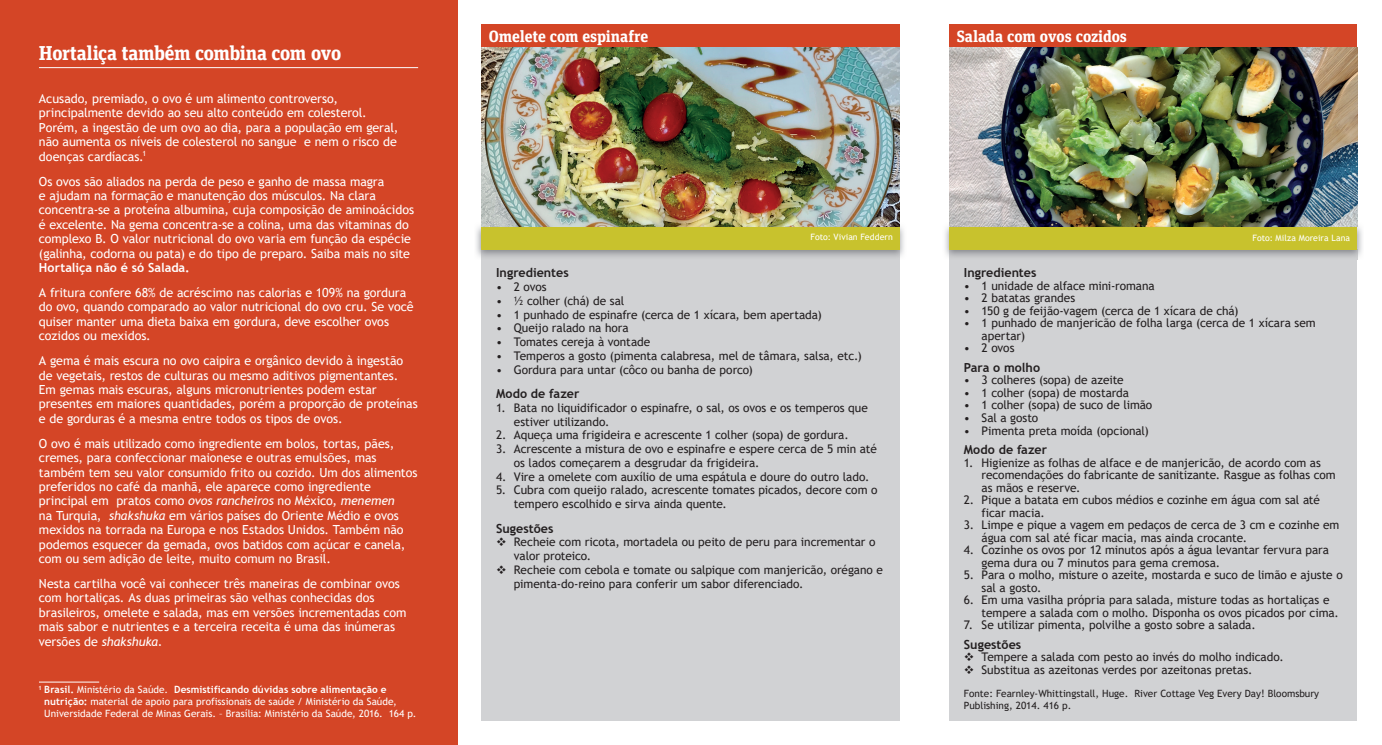
<style>
.page{position:relative;width:1382px;height:745px;background:#fff}
.page>*{position:absolute;margin:0;border:0;box-sizing:border-box;transform-origin:0 0}
.t1{font:700 20px "Unit Slab Pro";letter-spacing:-.02em;color:#fff}
.t2{font:700 16.25px "Unit Slab Pro";letter-spacing:-.005em;color:#fff}
.t3{font:12.5px/14.4px "Trebuchet MS";letter-spacing:-.005em;color:#fff}
.t4{font:700 12.5px "Trebuchet MS";color:#231f20}
.t5{font:700 12.5px "Trebuchet MS";color:#fff}
.t6{font:11.88px/12.5px "Trebuchet MS";letter-spacing:-.005em;color:#231f20}
.t7{font:10px/12px "Trebuchet MS";color:#fff}
.t8{font:10px/12px "Trebuchet MS";color:#231f20}
.t9{font:8.75px "Trebuchet MS";letter-spacing:.005em;color:#fff}
.s1{font-style:italic}
.s2{font-weight:700}
</style>
<div class="page">
<div style="left:950px;top:249px;width:407px;height:470px;background:#d1d2d4"></div>
<div style="left:950px;top:25px;width:407px;height:23px;background:#d44526"></div>
<div style="left:482px;top:249px;width:418px;height:470px;background:#d1d2d4"></div>
<div style="left:482px;top:25px;width:418px;height:23px;background:#d44526"></div>
<div style="left:0;top:0;width:457px;height:744px;background:#d44526"></div>
<hr style="left:39px;top:67px;width:379px;height:1px;background:#fff">
<hr style="left:39px;top:681px;width:60px;height:1px;background:#fff">
<img style="left:945px;top:222px;width:417px;height:38px">
<img style="left:950px;top:249px;width:407px;height:11px">
<div style="left:950px;top:226px;width:407px;height:23px;background:#c8c22d"></div>
<img style="left:476px;top:222px;width:428px;height:37px">
<img style="left:482px;top:249px;width:418px;height:10px">
<div style="left:482px;top:226px;width:418px;height:23px;background:#c8c22d"></div>
<img style="left:482px;top:48px;width:418px;height:178px">
<img style="left:950px;top:48px;width:407px;height:178px">
<h1 class="t1" style="left:39px;top:39px;width:304px">Hortaliça também combina com ovo</h1>
<p class="t3" style="left:39px;top:91px;width:361px">Acusado, premiado, o ovo é um alimento controverso, principalmente devido ao seu alto conteúdo em colesterol.<br>Porém, a ingestão de um ovo ao dia, para a população em geral, não aumenta os níveis de colesterol no sangue e nem o risco de doenças cardíacas.<sup>1</sup></p>
<p class="t3" style="left:39px;top:174px;width:377px">Os ovos são aliados na perda de peso e ganho de massa magra<br>e ajudam na formação e manutenção dos músculos. Na clara concentra-se a proteína albumina, cuja composição de aminoácidos é excelente. Na gema concentra-se a colina, uma das vitaminas do complexo B. O valor nutricional do ovo varia em função da espécie (galinha, codorna ou pata) e do tipo de preparo. Saiba mais no site</p>
<p class="t5" style="left:39px;top:259px;width:152px">Hortaliça não é só Salada.</p>
<p class="t3" style="left:39px;top:285px;width:376px">A fritura confere 68% de acréscimo nas calorias e 109% na gordura do ovo, quando comparado ao valor nutricional do ovo cru. Se você quiser manter uma dieta baixa em gordura, deve escolher ovos cozidos ou mexidos.</p>
<p class="t3" style="left:39px;top:353px;width:381px">A gema é mais escura no ovo caipira e orgânico devido à ingestão de vegetais, restos de culturas ou mesmo aditivos pigmentantes.<br>Em gemas mais escuras, alguns micronutrientes podem estar presentes em maiores quantidades, porém a proporção de proteínas e de gorduras é a mesma entre todos os tipos de ovos.</p>
<p class="t3" style="left:39px;top:436px;width:380px">O ovo é mais utilizado como ingrediente em bolos, tortas, pães, cremes, para confeccionar maionese e outras emulsões, mas também tem seu valor consumido frito ou cozido. Um dos alimentos preferidos no café da manhã, ele aparece como ingrediente principal em pratos como <span class="s1">ovos rancheiros</span> no México, <span class="s1">menemen<br></span>na Turquia, <span class="s1">shakshuka</span> em vários países do Oriente Médio e ovos mexidos na torrada na Europa e nos Estados Unidos. Também não podemos esquecer da gemada, ovos batidos com açúcar e canela, com ou sem adição de leite, muito comum no Brasil.</p>
<p class="t3" style="left:39px;top:576px;width:369px">Nesta cartilha você vai conhecer três maneiras de combinar ovos com hortaliças. As duas primeiras são velhas conhecidas dos brasileiros, omelete e salada, mas em versões incrementadas com mais sabor e nutrientes e a terceira receita é uma das inúmeras versões de <span class="s1">shakshuka.</span></p>
<p class="t7" style="left:44px;top:683px;width:374px;text-indent:-5px"><sup>1</sup> <span class="s2">Brasil.</span> Ministério da Saúde. <span class="s2">Desmistificando dúvidas sobre alimentação e nutrição:</span> material de apoio para profissionais de saúde / Ministério da Saúde,<br>Universidade Federal de Minas Gerais. – Brasília: Ministério da Saúde, 2016. 164 p.</p>
<h2 class="t2" style="left:489px;top:24px;width:161px">Omelete com espinafre</h2>
<h2 class="t2" style="left:957px;top:24px;width:172px">Salada com ovos cozidos</h2>
<p class="t9" style="left:810px;top:231px;width:84px">Foto: Vivian Feddern</p>
<p class="t9" style="left:1253px;top:232px;width:99px">Foto: Milza Moreira Lana</p>
<p class="t4" style="left:496px;top:265px;width:74px">Ingredientes</p>
<p class="t6" style="left:496px;top:280px;width:52px">• 2 ovos</p>
<p class="t6" style="left:496px;top:294px;width:130px">• ½ colher (chá) de sal</p>
<p class="t6" style="left:496px;top:308px;width:327px">• 1 punhado de espinafre (cerca de 1 xícara, bem apertada)</p>
<p class="t6" style="left:496px;top:321px;width:134px">• Queijo ralado na hora</p>
<p class="t6" style="left:496px;top:335px;width:156px">• Tomates cereja à vontade</p>
<p class="t6" style="left:496px;top:349px;width:367px">• Temperos a gosto (pimenta calabresa, mel de tâmara, salsa, etc.)</p>
<p class="t6" style="left:496px;top:363px;width:258px">• Gordura para untar (côco ou banha de porco)</p>
<p class="t4" style="left:496px;top:385px;width:85px">Modo de fazer</p>
<p class="t6" style="left:514px;top:400px;width:355px;line-height:13.8px;text-indent:-18px">1. Bata no liquidificador o espinafre, o sal, os ovos e os temperos que estiver utilizando.</p>
<p class="t6" style="left:496px;top:428px;width:354px">2. Aqueça uma frigideira e acrescente 1 colher (sopa) de gordura.</p>
<p class="t6" style="left:514px;top:441px;width:365px;line-height:13.8px;text-indent:-18px">3. Acrescente a mistura de ovo e espinafre e espere cerca de 5 min até os lados começarem a desgrudar da frigideira.</p>
<p class="t6" style="left:496px;top:469px;width:375px">4. Vire a omelete com auxílio de uma espátula e doure do outro lado.</p>
<p class="t6" style="left:514px;top:483px;width:365px;line-height:13.8px;text-indent:-18px">5. Cubra com queijo ralado, acrescente tomates picados, decore com o tempero escolhido e sirva ainda quente.</p>
<p class="t4" style="left:496px;top:520px;width:59px">Sugestões</p>
<p class="t6" style="left:514px;top:534px;width:363px;line-height:13.8px;text-indent:-18px">❖ Recheie com ricota, mortadela ou peito de peru para incrementar o valor proteico.</p>
<p class="t6" style="left:514px;top:562px;width:371px;line-height:13.8px;text-indent:-18px">❖ Recheie com cebola e tomate ou salpique com manjericão, orégano e pimenta-do-reino para conferir um sabor diferenciado.</p>
<p class="t4" style="left:964px;top:265px;width:74px">Ingredientes</p>
<p class="t6" style="left:964px;top:279px;width:192px">• 1 unidade de alface mini-romana</p>
<p class="t6" style="left:964px;top:291px;width:113px">• 2 batatas grandes</p>
<p class="t6" style="left:964px;top:304px;width:276px">• 150 g de feijão-vagem (cerca de 1 xícara de chá)</p>
<p class="t6" style="left:981px;top:316px;width:336px;text-indent:-18px">• 1 punhado de manjericão de folha larga (cerca de 1 xícara sem apertar)</p>
<p class="t6" style="left:964px;top:341px;width:52px">• 2 ovos</p>
<p class="t4" style="left:964px;top:359px;width:78px">Para o molho</p>
<p class="t6" style="left:964px;top:373px;width:161px">• 3 colheres (sopa) de azeite</p>
<p class="t6" style="left:964px;top:386px;width:167px">• 1 colher (sopa) de mostarda</p>
<p class="t6" style="left:964px;top:398px;width:190px">• 1 colher (sopa) de suco de limão</p>
<p class="t6" style="left:964px;top:411px;width:76px">• Sal a gosto</p>
<p class="t6" style="left:964px;top:423px;width:187px">• Pimenta preta moída (opcional)</p>
<p class="t4" style="left:964px;top:441px;width:85px">Modo de fazer</p>
<p class="t6" style="left:981px;top:456px;width:356px;text-indent:-18px">1. Higienize as folhas de alface e de manjericão, de acordo com as recomendações do fabricante de sanitizante. Rasgue as folhas com as mãos e reserve.</p>
<p class="t6" style="left:981px;top:493px;width:340px;text-indent:-18px">2. Pique a batata em cubos médios e cozinhe em água com sal até ficar macia.</p>
<p class="t6" style="left:981px;top:518px;width:359px;text-indent:-18px">3. Limpe e pique a vagem em pedaços de cerca de 3 cm e cozinhe em água com sal até ficar macia, mas ainda crocante.</p>
<p class="t6" style="left:981px;top:543px;width:349px;text-indent:-18px">4. Cozinhe os ovos por 12 minutos após a água levantar fervura para gema dura ou 7 minutos para gema cremosa.</p>
<p class="t6" style="left:981px;top:568px;width:363px;text-indent:-18px">5. Para o molho, misture o azeite, mostarda e suco de limão e ajuste o sal a gosto.</p>
<p class="t6" style="left:981px;top:593px;width:359px;text-indent:-18px">6. Em uma vasilha própria para salada, misture todas as hortaliças e tempere a salada com o molho. Disponha os ovos picados por cima.</p>
<p class="t6" style="left:964px;top:618px;width:293px">7. Se utilizar pimenta, polvilhe a gosto sobre a salada.</p>
<p class="t4" style="left:964px;top:636px;width:59px">Sugestões</p>
<p class="t6" style="left:964px;top:650px;width:321px">❖ Tempere a salada com pesto ao invés do molho indicado.</p>
<p class="t6" style="left:964px;top:663px;width:290px">❖ Substitua as azeitonas verdes por azeitonas pretas.</p>
<p class="t8" style="left:964px;top:686px;width:357px">Fonte: Fearnley-Whittingstall, Huge. River Cottage Veg Every Day! Bloomsbury<br>Publishing, 2014. 416 p.</p>
</div>
